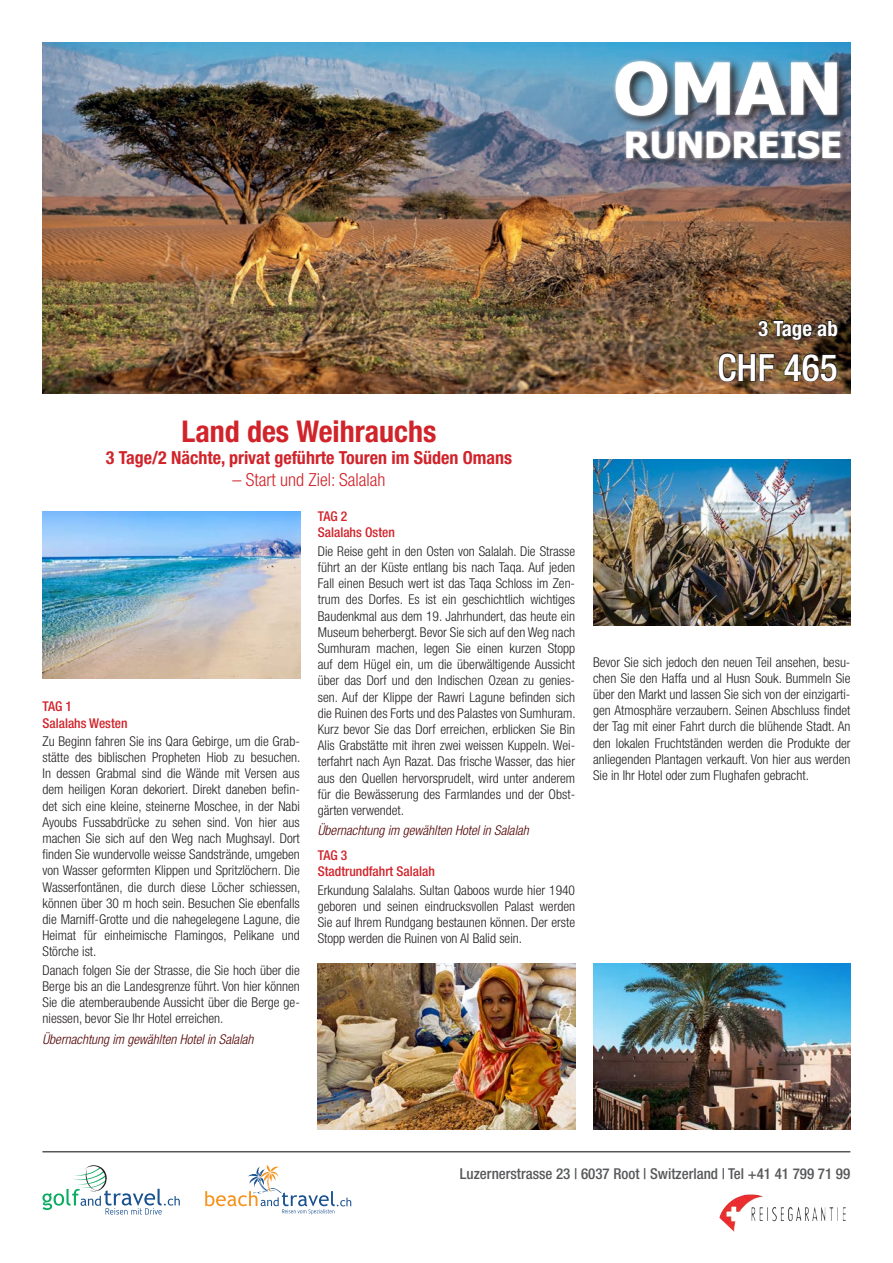
<style>
.page{position:relative;width:893px;height:1263px;background:#fff}
.page>*{position:absolute;margin:0;border:0;box-sizing:border-box;transform-origin:0 0}
.t1{font:700 72px "Tahoma";color:#fff}
.t2{font:500 condensed 37.5px "Helvetica Neue LT Pro";color:#fff}
.t3{font:700 36px "Tahoma";color:#fff}
.t4{font:700 condensed 30px "Helvetica Neue LT Pro";color:#d1232a}
.t5{font:700 condensed 21px "Helvetica Neue LT Pro";color:#fff}
.t6{font:700 condensed 18px "Helvetica Neue LT Pro";color:#d1232a}
.t7{font:300 condensed 18px "Helvetica Neue LT Pro";color:#d1232a}
.t8{font:500 condensed 15px "Helvetica Neue LT Pro";color:#57585a}
.t9{font:300 condensed 13.5px/16.2px "Helvetica Neue LT Pro";color:#231f20;text-align:justify}
.t10{font:italic 300 condensed 13.5px "Helvetica Neue LT Pro";color:#530203}
.t11{font:500 condensed 13.5px/16.2px "Helvetica Neue LT Pro";color:#d1232a}
</style>
<div class="page">
<svg style="left:205px;top:1165px;width:146px;height:49px"></svg>
<svg style="left:42px;top:1165px;width:138px;height:49px"></svg>
<img style="left:719px;top:1194px;width:31px;height:38px">
<hr style="left:42px;top:1151px;width:808px;height:1px;background:#57585a">
<img style="left:43px;top:43px;width:808px;height:350px">
<img style="left:593px;top:459px;width:258px;height:167px">
<img style="left:43px;top:512px;width:257px;height:166px">
<svg style="left:757px;top:319px;width:82px;height:22px;background:#4f3c29"></svg>
<svg style="left:717px;top:352px;width:58px;height:31px;background:#674f36"></svg>
<svg style="left:783px;top:352px;width:55px;height:31px;background:#56412a"></svg>
<svg style="left:611px;top:56px;width:240px;height:115px;background:#596b84"></svg>
<div style="left:612px;top:58px;width:232px;height:104px;background:#fff;opacity:.75"></div>
<img style="left:318px;top:963px;width:257px;height:167px">
<img style="left:593px;top:963px;width:257px;height:167px">
<h1 class="t1" style="left:613px;top:38px;width:231px">OMAN</h1>
<h3 class="t3" style="left:624px;top:120px;width:220px">RUNDREISE</h3>
<h3 class="t4" style="left:182px;top:414px;width:256px">Land des Weihrauchs</h3>
<h3 class="t6" style="left:106px;top:447px;width:408px">3 Tage/2 Nächte, privat geführte Touren im Süden Omans</h3>
<h3 class="t7" style="left:233px;top:469px;width:154px">– Start und Ziel: Salalah</h3>
<p class="t11" style="left:43px;top:698px;width:86px">TAG 1<br>Salalahs Westen</p>
<p class="t9" style="left:43px;top:733px;width:259px">Zu Beginn fahren Sie ins Qara Gebirge, um die Grab&shy;stätte des biblischen Propheten Hiob zu besuchen.<br>In dessen Grabmal sind die Wände mit Versen aus dem heiligen Koran dekoriert. Direkt daneben befin&shy;det sich eine kleine, steinerne Moschee, in der Nabi Ayoubs Fussabdrücke zu sehen sind. Von hier aus machen Sie sich auf den Weg nach Mughsayl. Dort finden Sie wundervolle weisse Sandstrände, umgeben von Wasser geformten Klippen und Spritzlöchern. Die Wasserfontänen, die durch diese Löcher schiessen, können über 30 m hoch sein. Besuchen Sie ebenfalls die Marniff-Grotte und die nahegelegene Lagune, die Heimat für einheimische Flamingos, Pelikane und Störche ist.</p>
<p class="t9" style="left:43px;top:962px;width:259px">Danach folgen Sie der Strasse, die Sie hoch über die Berge bis an die Landesgrenze führt. Von hier können Sie die atemberaubende Aussicht über die Berge ge&shy;niessen, bevor Sie Ihr Hotel erreichen.</p>
<p class="t10" style="left:43px;top:1031px;width:213px">Übernachtung im gewählten Hotel in Salalah</p>
<p class="t11" style="left:318px;top:508px;width:78px">TAG 2<br>Salalahs Osten</p>
<p class="t9" style="left:318px;top:543px;width:259px">Die Reise geht in den Osten von Salalah. Die Strasse führt an der Küste entlang bis nach Taqa. Auf jeden Fall einen Besuch wert ist das Taqa Schloss im Zen&shy;trum des Dorfes. Es ist ein geschichtlich wichtiges Baudenkmal aus dem 19. Jahrhundert, das heute ein Museum beherbergt. Bevor Sie sich auf den Weg nach Sumhuram machen, legen Sie einen kurzen Stopp auf dem Hügel ein, um die überwältigende Aussicht über das Dorf und den Indischen Ozean zu genies&shy;sen. Auf der Klippe der Rawri Lagune befinden sich die Ruinen des Forts und des Palastes von Sumhuram.<br>Kurz bevor Sie das Dorf erreichen, erblicken Sie Bin Alis Grabstätte mit ihren zwei weissen Kuppeln. Wei&shy;terfahrt nach Ayn Razat. Das frische Wasser, das hier aus den Quellen hervorsprudelt, wird unter anderem für die Bewässerung des Farmlandes und der Obst&shy;gärten verwendet.</p>
<p class="t10" style="left:318px;top:823px;width:213px">Übernachtung im gewählten Hotel in Salalah</p>
<p class="t11" style="left:318px;top:847px;width:118px">TAG 3<br>Stadtrundfahrt Salalah</p>
<p class="t9" style="left:318px;top:882px;width:259px">Erkundung Salalahs. Sultan Qaboos wurde hier 1940 geboren und seinen eindrucksvollen Palast werden Sie auf Ihrem Rundgang bestaunen können. Der erste Stopp werden die Ruinen von Al Balid sein.</p>
<h3 class="t5" style="left:758px;top:315px;width:81px">3 Tage ab</h3>
<h2 class="t2" style="left:717px;top:345px;width:122px">CHF 465</h2>
<p class="t9" style="left:593px;top:654px;width:259px">Bevor Sie sich jedoch den neuen Teil ansehen, besu&shy;chen Sie den Haffa und al Husn Souk. Bummeln Sie über den Markt und lassen Sie sich von der einzigarti&shy;gen Atmosphäre verzaubern. Seinen Abschluss findet der Tag mit einer Fahrt durch die blühende Stadt. An den lokalen Fruchtständen werden die Produkte der anliegenden Plantagen verkauft. Von hier aus werden Sie in Ihr Hotel oder zum Flughafen gebracht.</p>
<p class="t8" style="left:460px;top:1164px;width:392px">Luzernerstrasse 23 | 6037 Root | Switzerland | Tel +41 41 799 71 99</p>
</div>
